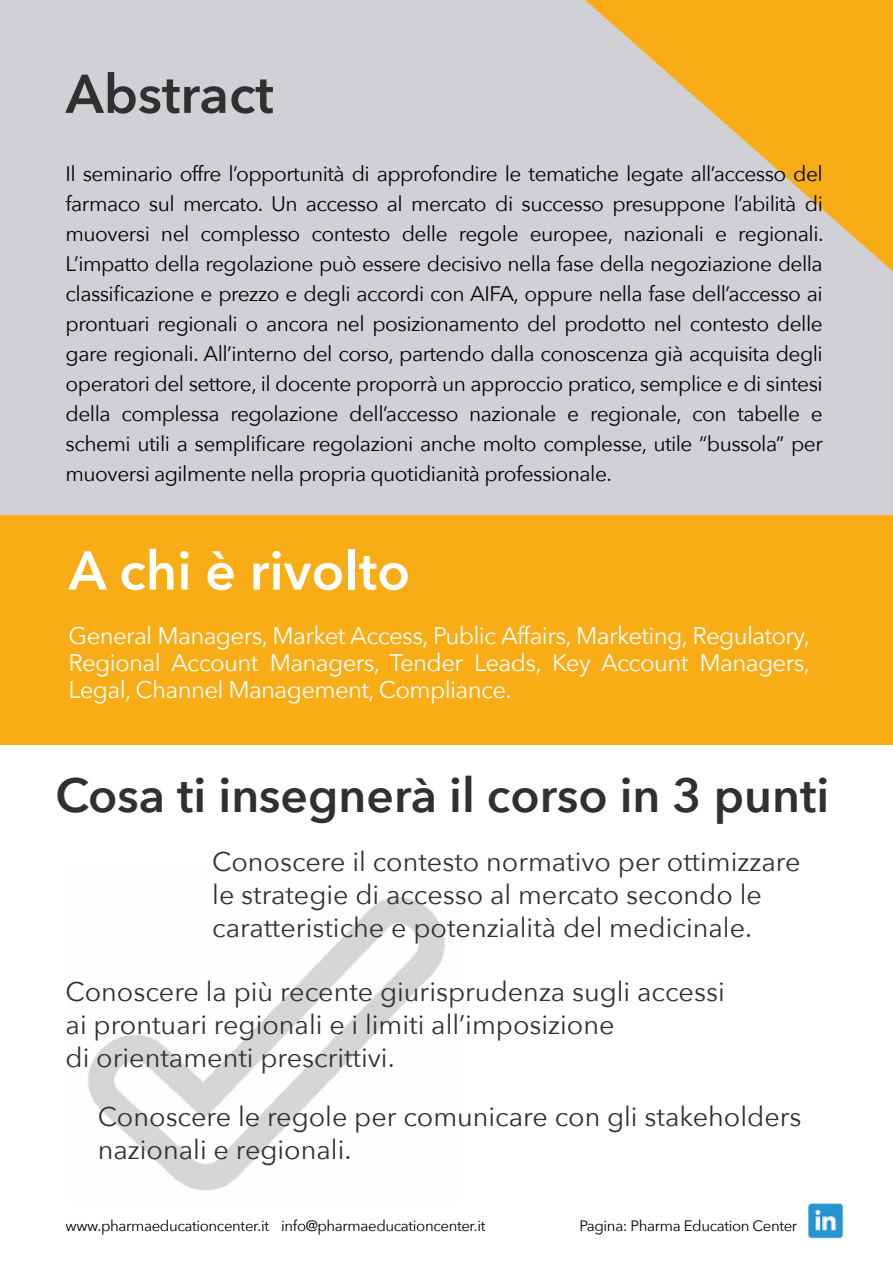
<style>
.page{position:relative;width:893px;height:1263px;background:#fff}
.page>*{position:absolute;margin:0;border:0;box-sizing:border-box;transform-origin:0 0}
.t1{font:600 54px "Avenir Next";color:#fff}
.t2{font:600 54px "Avenir Next";color:#312f2f}
.t3{font:600 48px "Avenir Next";color:#312f2f}
.t4{font:27px/33px "Avenir Next";color:#312f2f}
.t5{font:24px/27px "Avenir Next";letter-spacing:-.025em;color:#fff;text-align:justify}
.t6{font:21px/30px "Avenir Next";letter-spacing:-.025em;color:#000101;text-align:justify}
.t7{font:15px "Avenir Next";letter-spacing:-.025em;color:#000101}
</style>
<div class="page">
<img style="left:87px;top:897px;width:358px;height:294px">
<div style="left:0;top:0;width:893px;height:530px;background:#d1d1d5"></div>
<svg style="left:585px;top:0;width:308px;height:272px"></svg>
<div style="left:0;top:515px;width:893px;height:229px;background:#f8ac15"></div>
<img style="left:808px;top:1203px;width:35px;height:36px">
<h1 class="t2" style="left:66px;top:48px;width:210px">Abstract</h1>
<p class="t6" style="left:66px;top:157px;width:759px">Il seminario offre l’opportunità di approfondire le tematiche legate all’accesso del farmaco sul mercato. Un accesso al mercato di successo presuppone l’abilità di muoversi nel complesso contesto delle regole europee, nazionali e regionali.<br>L’impatto della regolazione può essere decisivo nella fase della negoziazione della classificazione e prezzo e degli accordi con AIFA, oppure nella fase dell’accesso ai prontuari regionali o ancora nel posizionamento del prodotto nel contesto delle gare regionali. All’interno del corso, partendo dalla conoscenza già acquisita degli operatori del settore, il docente proporrà un approccio pratico, semplice e di sintesi della complessa regolazione dell’accesso nazionale e regionale, con tabelle e schemi utili a semplificare regolazioni anche molto complesse, utile “bussola” per muoversi agilmente nella propria quotidianità professionale.</p>
<h1 class="t1" style="left:69px;top:524px;width:343px">A chi è rivolto</h1>
<p class="t5" style="left:69px;top:621px;width:743px">General Managers, Market Access, Public Affairs, Marketing, Regulatory, Regional Account Managers, Tender Leads, Key Account Managers, Legal, Channel Management, Compliance.</p>
<h2 class="t3" style="left:55px;top:754px;width:775px">Cosa ti insegnerà il corso in 3 punti</h2>
<p class="t4" style="left:212px;top:844px;width:590px">Conoscere il contesto normativo per ottimizzare le strategie di accesso al mercato secondo le caratteristiche e potenzialità del medicinale.</p>
<p class="t4" style="left:66px;top:974px;width:661px">Conoscere la più recente giurisprudenza sugli accessi ai prontuari regionali e i limiti all’imposizione<br>di orientamenti prescrittivi.</p>
<p class="t4" style="left:98px;top:1099px;width:705px">Conoscere le regole per comunicare con gli stakeholders nazionali e regionali.</p>
<p class="t7" style="left:66px;top:1213px;width:421px">www.pharmaeducationcenter.it info@pharmaeducationcenter.it</p>
<p class="t7" style="left:579px;top:1213px;width:219px">Pagina: Pharma Education Center</p>
</div>
